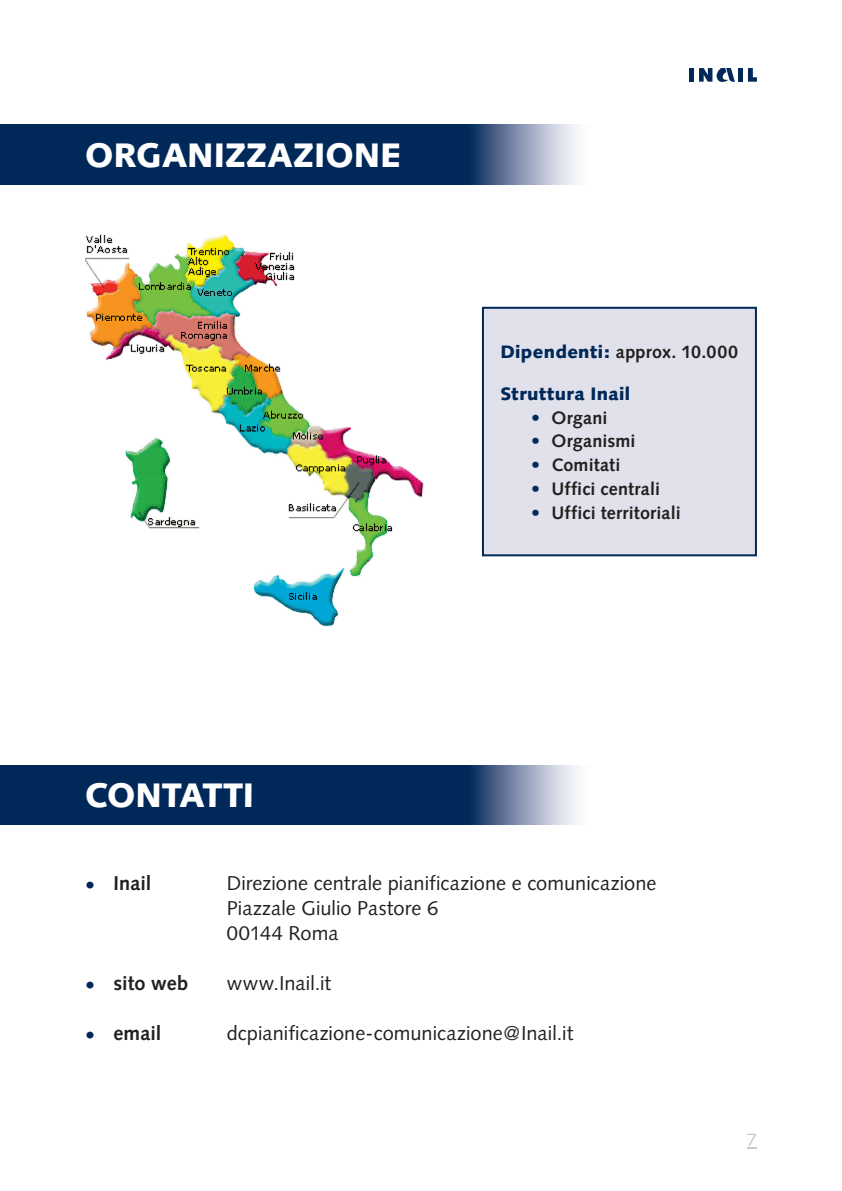
<style>
.page{position:relative;width:842px;height:1191px;background:#fff}
.page>*{position:absolute;margin:0;border:0;box-sizing:border-box;transform-origin:0 0}
.t1{font:34px "Syntax HAIAAF";color:#fff}
.t2{font:20px/25px "Syntax HAIAAE";color:#231f20}
.t3{font:20px "Synta HAIAAD";letter-spacing:.005em;color:#231f20}
.t4{font:18px "Synta HAIAAD";letter-spacing:.01em;color:#231f20}
.t5{font:18px "Syntax HAIAAF";letter-spacing:.02em;color:#002858}
.t6{font:18px "Syntax HAIAAE";color:#c7c8ca}
.s1{font-family:"Syntax HAIAAF";color:#002858}
.s2{color:#002858}
</style>
<div class="page">
<div style="left:689px;top:68px;width:5px;height:14px;background:#002858"></div>
<div style="left:738px;top:68px;width:5px;height:14px;background:#002858"></div>
<svg style="left:748px;top:68px;width:9px;height:14px"></svg>
<svg style="left:699px;top:68px;width:36px;height:14px"></svg>
<img style="left:0;top:125px;width:575px;height:59px">
<img style="left:0;top:765px;width:575px;height:60px">
<img style="left:85px;top:234px;width:339px;height:393px">
<div style="left:483px;top:308px;width:273px;height:247px;background:#e0e1eb"></div>
<div style="left:482px;top:307px;width:275px;height:249px;border:2px solid #002858"></div>
<h1 class="t1" style="left:85px;top:142px;width:318px">ORGANIZZAZIONE</h1>
<p class="t4" style="left:500px;top:344px;width:239px"><span class="s1">Dipendenti:</span> approx. 10.000</p>
<p class="t5" style="left:500px;top:386px;width:131px">Struttura Inail</p>
<p class="t4" style="left:531px;top:410px;width:78px"><span class="s2">•</span> Organi</p>
<p class="t4" style="left:531px;top:434px;width:106px"><span class="s2">•</span> Organismi</p>
<p class="t4" style="left:531px;top:458px;width:91px"><span class="s2">•</span> Comitati</p>
<p class="t4" style="left:531px;top:481px;width:131px"><span class="s2">•</span> Uffici centrali</p>
<p class="t4" style="left:531px;top:505px;width:151px"><span class="s2">•</span> Uffici territoriali</p>
<h1 class="t1" style="left:85px;top:781px;width:171px">CONTATTI</h1>
<p class="t3" style="left:85px;top:875px;width:68px"><span class="s2">•</span> Inail</p>
<p class="t2" style="left:227px;top:873px;width:431px">Direzione centrale pianificazione e comunicazione<br>Piazzale Giulio Pastore 6<br>00144 Roma</p>
<p class="t3" style="left:85px;top:975px;width:105px"><span class="s2">•</span> sito web</p>
<p class="t2" style="left:227px;top:973px;width:106px">www.Inail.it</p>
<p class="t3" style="left:85px;top:1025px;width:78px"><span class="s2">•</span> email</p>
<p class="t2" style="left:227px;top:1023px;width:348px">dcpianificazione-comunicazione@Inail.it</p>
<p class="t6" style="left:747px;top:1132px;width:12px">7</p>
</div>
